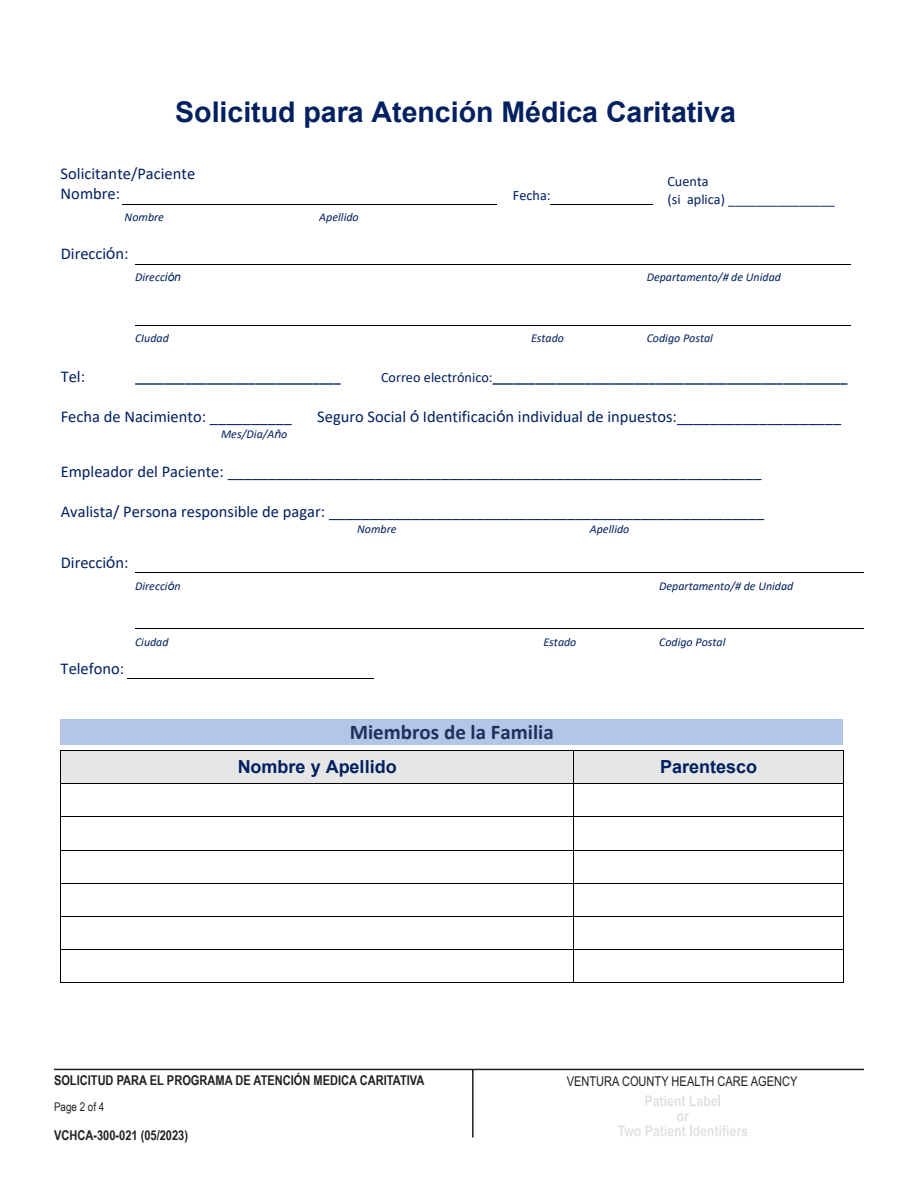
<style>
.page{position:relative;width:918px;height:1188px;background:#fff}
.page>*{position:absolute;margin:0;border:0;box-sizing:border-box;transform-origin:0 0}
.t1{font:700 28.5px "Arial";color:#002060}
.t2{font:700 21px "Calibri";color:#1c325a}
.t3{font:700 18px "Arial";color:#002060}
.t4{font:16.5px/20.1px "Calibri";color:#002060}
.t5{font:700 14.25px "Calibri";color:#002060}
.t6{font:14.25px/17.4px "Calibri";color:#002060}
.t7{font:700 13.5px "Arial Narrow";color:#231f20}
.t8{font:13.5px "Arial Narrow";color:#231f20}
.t9{font:italic 12px "Calibri";color:#002060}
.t10{font:12px "Arial Narrow";color:#231f20}
.s1{font-family:"Arial"}
.s2{font-weight:400}
</style>
<div class="page">
<hr style="left:135px;top:264px;width:512px;height:1px;background:#000">
<hr style="left:647px;top:264px;width:204px;height:1px;background:#000">
<hr style="left:135px;top:325px;width:396px;height:1px;background:#000">
<hr style="left:532px;top:325px;width:115px;height:1px;background:#000">
<hr style="left:647px;top:325px;width:204px;height:1px;background:#000">
<hr style="left:135px;top:572px;width:524px;height:1px;background:#000">
<hr style="left:660px;top:572px;width:203px;height:1px;background:#000">
<hr style="left:135px;top:628px;width:408px;height:1px;background:#000">
<hr style="left:544px;top:628px;width:115px;height:1px;background:#000">
<hr style="left:660px;top:628px;width:203px;height:1px;background:#000">
<div style="left:60px;top:719px;width:783px;height:26px;background:#b4c6e7"></div>
<div style="left:61px;top:751px;width:512px;height:32px;background:#e7e6e6"></div>
<div style="left:574px;top:751px;width:269px;height:32px;background:#e7e6e6"></div>
<hr style="left:61px;top:750px;width:512px;height:1px;background:#000">
<hr style="left:574px;top:750px;width:269px;height:1px;background:#000">
<hr style="left:60px;top:751px;width:1px;height:32px;background:#000">
<hr style="left:573px;top:751px;width:1px;height:32px;background:#000">
<hr style="left:843px;top:751px;width:1px;height:32px;background:#000">
<hr style="left:61px;top:783px;width:512px;height:1px;background:#000">
<hr style="left:574px;top:783px;width:269px;height:1px;background:#000">
<hr style="left:60px;top:784px;width:1px;height:32px;background:#000">
<hr style="left:573px;top:784px;width:1px;height:32px;background:#000">
<hr style="left:843px;top:784px;width:1px;height:32px;background:#000">
<hr style="left:61px;top:816px;width:512px;height:1px;background:#000">
<hr style="left:574px;top:816px;width:269px;height:1px;background:#000">
<hr style="left:60px;top:817px;width:1px;height:33px;background:#000">
<hr style="left:573px;top:817px;width:1px;height:33px;background:#000">
<hr style="left:843px;top:817px;width:1px;height:33px;background:#000">
<hr style="left:61px;top:850px;width:512px;height:1px;background:#000">
<hr style="left:574px;top:850px;width:269px;height:1px;background:#000">
<hr style="left:60px;top:850px;width:1px;height:33px;background:#000">
<hr style="left:573px;top:850px;width:1px;height:33px;background:#000">
<hr style="left:843px;top:850px;width:1px;height:33px;background:#000">
<hr style="left:61px;top:883px;width:512px;height:1px;background:#000">
<hr style="left:574px;top:883px;width:269px;height:1px;background:#000">
<hr style="left:60px;top:884px;width:1px;height:32px;background:#000">
<hr style="left:573px;top:884px;width:1px;height:32px;background:#000">
<hr style="left:843px;top:884px;width:1px;height:32px;background:#000">
<hr style="left:61px;top:916px;width:512px;height:1px;background:#000">
<hr style="left:574px;top:916px;width:269px;height:1px;background:#000">
<hr style="left:60px;top:917px;width:1px;height:32px;background:#000">
<hr style="left:573px;top:917px;width:1px;height:32px;background:#000">
<hr style="left:843px;top:917px;width:1px;height:32px;background:#000">
<hr style="left:61px;top:949px;width:512px;height:1px;background:#000">
<hr style="left:574px;top:949px;width:269px;height:1px;background:#000">
<hr style="left:60px;top:950px;width:1px;height:32px;background:#000">
<hr style="left:61px;top:982px;width:512px;height:1px;background:#000">
<hr style="left:573px;top:950px;width:1px;height:32px;background:#000">
<hr style="left:574px;top:982px;width:269px;height:1px;background:#000">
<hr style="left:843px;top:950px;width:1px;height:32px;background:#000">
<hr style="left:122px;top:204px;width:197px;height:1px;background:#000">
<hr style="left:320px;top:204px;width:176px;height:1px;background:#000">
<hr style="left:551px;top:204px;width:102px;height:1px;background:#000">
<hr style="left:127px;top:678px;width:246px;height:1px;background:#000">
<hr style="left:54px;top:1069px;width:809px;height:1px;background:#231f20">
<hr style="left:472px;top:1069px;width:2px;height:68px;background:#231f20">
<svg style="left:645px;top:1095px;width:75px;height:11px"></svg>
<svg style="left:618px;top:1113px;width:129px;height:23px"></svg>
<p class="t1" style="left:175px;top:92px;width:562px">Solicitud para Atención Médica Caritativa</p>
<p class="t4" style="left:61px;top:163px;width:136px">Solicitante/Paciente<br>Nombre:</p>
<p class="t9" style="left:125px;top:209px;width:41px">Nombre</p>
<p class="t9" style="left:319px;top:209px;width:41px">Apellido</p>
<p class="t4" style="left:61px;top:243px;width:69px">Direcci<span class="s1">ó</span>n:</p>
<p class="t6" style="left:513px;top:186px;width:39px">Fecha:</p>
<p class="t6" style="left:667px;top:172px;width:169px">Cuenta<br>(si aplica) _______________</p>
<p class="t9" style="left:135px;top:269px;width:47px">Direcc<span class="s1">ión</span></p>
<p class="t9" style="left:647px;top:269px;width:136px">Departamento/# de Unidad</p>
<p class="t9" style="left:135px;top:330px;width:35px">CIudad</p>
<p class="t9" style="left:531px;top:330px;width:34px">Estado</p>
<p class="t9" style="left:647px;top:330px;width:68px">Codigo Postal</p>
<p class="t4" style="left:61px;top:366px;width:26px">Tel:</p>
<p class="t5" style="left:135px;top:367px;width:207px">_____________________________</p>
<p class="t5" style="left:381px;top:367px;width:468px"><span class="s2">Correo electrónico:</span>__________________________________________________</p>
<p class="t4" style="left:61px;top:406px;width:233px">Fecha de Nacimiento: __________</p>
<p class="t4" style="left:317px;top:406px;width:526px">Seguro Social <span class="s1">ó</span> Identificaci<span class="s1">ó</span>n individual de inpuestos:____________________</p>
<p class="t9" style="left:221px;top:425px;width:68px">Mes/Dia/A<span class="s1">ň</span>o</p>
<p class="t4" style="left:61px;top:461px;width:702px">Empleador del Paciente: _________________________________________________________________</p>
<p class="t4" style="left:61px;top:501px;width:705px">Avalista/ Persona responsible de pagar: _____________________________________________________</p>
<p class="t9" style="left:357px;top:521px;width:41px">Nombre</p>
<p class="t9" style="left:590px;top:521px;width:41px">Apellido</p>
<p class="t4" style="left:61px;top:552px;width:69px">Direcci<span class="s1">ó</span>n:</p>
<p class="t9" style="left:135px;top:578px;width:47px">Direcci<span class="s1">ó</span>n</p>
<p class="t9" style="left:659px;top:578px;width:136px">Departamento/# de Unidad</p>
<p class="t4" style="left:61px;top:658px;width:65px">Telefono:</p>
<p class="t9" style="left:135px;top:633px;width:35px">Ciudad</p>
<p class="t9" style="left:543px;top:633px;width:34px">Estado</p>
<p class="t9" style="left:659px;top:633px;width:68px">Codigo Postal</p>
<p class="t2" style="left:350px;top:717px;width:205px">Miembros de la Familia</p>
<p class="t3" style="left:238px;top:754px;width:161px">Nombre y Apellido</p>
<p class="t3" style="left:660px;top:754px;width:99px">Parentesco</p>
<p class="t7" style="left:54px;top:1071px;width:372px">SOLICITUD PARA EL PROGRAMA DE ATENCIÓN MEDICA CARITATIVA</p>
<p class="t8" style="left:567px;top:1071px;width:232px">VENTURA COUNTY HEALTH CARE AGENCY</p>
<p class="t10" style="left:54px;top:1098px;width:52px">Page 2 of 4</p>
<p class="t7" style="left:54px;top:1125px;width:136px">VCHCA-300-021 (05/2023)</p>
</div>
